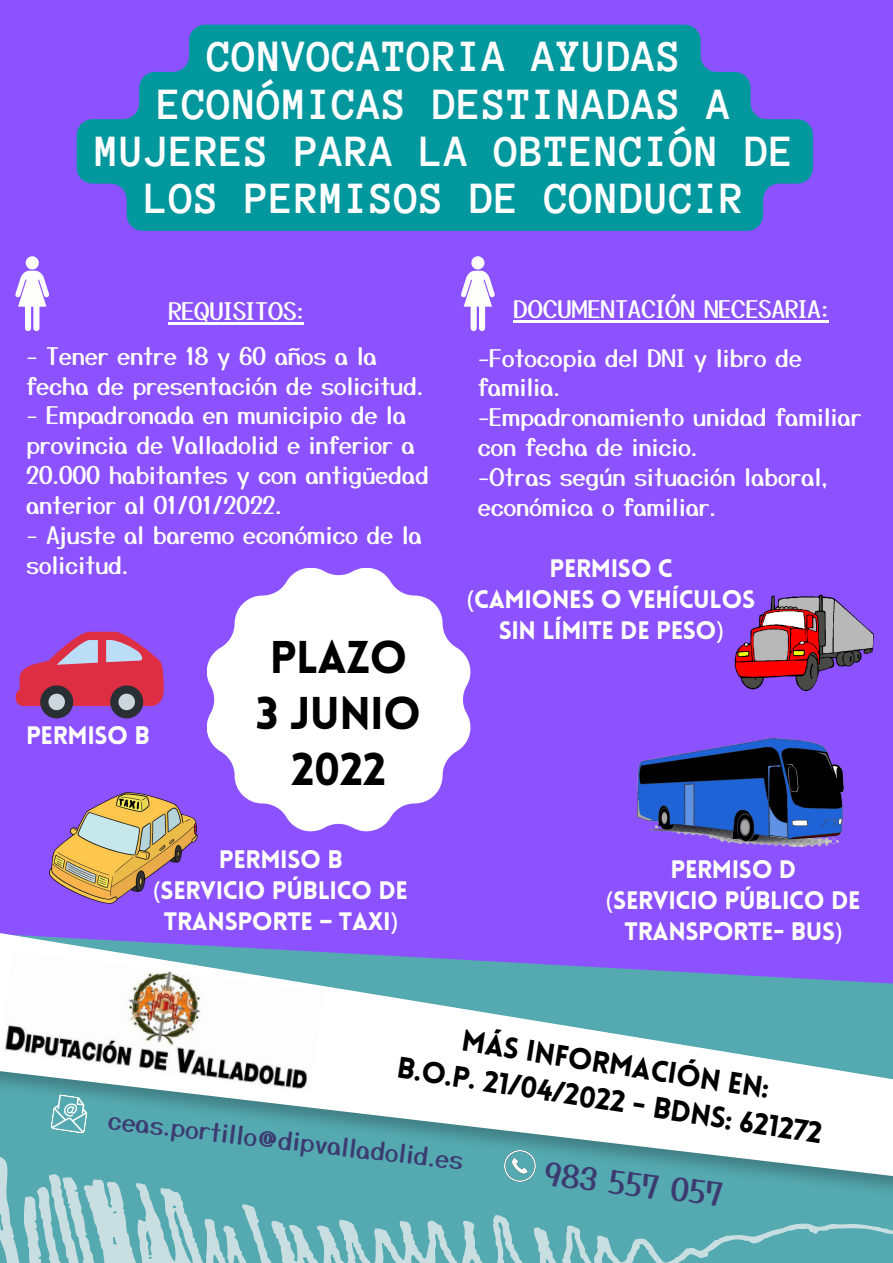
<style>
.page{position:relative;width:893px;height:1263px;background:#8c52ff}
.page>*{position:absolute;margin:0;border:0;box-sizing:border-box;transform-origin:0 0}
.t1{font:700 45.75px/47.2px "Anonymous Pro";color:#fff;text-align:center}
.t2{font:900 44.85px "Lovelo";letter-spacing:-.015em;color:#000}
.t3{font:31.05px "Yusei Magic";color:#3b3b71}
.t4{font:900 29.25px "Lovelo";color:#000}
.t5{font:25.05px "Yusei Magic";color:#3b3b71}
.t6{font:900 24.75px/31px "Lovelo";letter-spacing:-.015em;color:#fff;text-align:center}
.t7{font:23.77px/29.8px "Yusei Magic";letter-spacing:-.015em;color:#fff}
.s1{font-family:"Noto Sans";font-weight:400}
</style>
<div class="page">
<svg style="left:0;top:1207px;width:893px;height:56px;background:#78b9bf"></svg>
<img style="left:0;top:1188px;width:893px;height:19px">
<svg style="left:0;top:933px;width:893px;height:255px;background:#99bbd5"></svg>
<img style="left:504px;top:1151px;width:31px;height:31px">
<img style="left:0;top:951px;width:324px;height:143px">
<div style="left:26px;top:256px;width:13px;height:13px;background:#fdfdfc;border-radius:50%"></div>
<svg style="left:15px;top:271px;width:34px;height:60px"></svg>
<svg style="left:77px;top:25px;width:736px;height:206px;background:#168eab"></svg>
<div style="left:471px;top:256px;width:13px;height:13px;background:#fdfdfc;border-radius:50%"></div>
<svg style="left:461px;top:271px;width:34px;height:60px"></svg>
<svg style="left:16px;top:632px;width:148px;height:86px"></svg>
<img style="left:49px;top:792px;width:149px;height:111px">
<img style="left:734px;top:594px;width:140px;height:97px">
<img style="left:637px;top:738px;width:206px;height:109px">
<svg style="left:207px;top:568px;width:263px;height:263px;fill:#fff"></svg>
<svg style="left:50px;top:1093px;width:40px;height:41px;background:#7abbc0"></svg>
<hr style="left:168px;top:322px;width:136px;height:2px;background:#fff">
<hr style="left:513px;top:320px;width:315px;height:2px;background:#fff">
<p class="t1" style="left:95px;top:33px;width:701px">CONVOCATORIA AYUDAS<br>ECONÓMICAS DESTINADAS A<br>MUJERES PARA LA OBTENCIÓN DE<br>LOS PERMISOS DE CONDUCIR</p>
<p class="t7" style="left:168px;top:295px;width:137px">REQUISITOS:</p>
<p class="t7" style="left:26px;top:339px;width:399px">- Tener entre 18 y 60 años a la fecha de presentación de solicitud.</p>
<p class="t7" style="left:26px;top:399px;width:404px">- Empadronada en municipio de la provincia de Valladolid e inferior a<br>20.000 habitantes y con antigüedad anterior al 01/01/2022.</p>
<p class="t7" style="left:26px;top:518px;width:397px">- Ajuste al baremo económico de la solicitud.</p>
<p class="t6" style="left:26px;top:722px;width:125px">PERMISO B</p>
<p class="t2" style="left:270px;top:639px;width:139px">PLAZO</p>
<p class="t2" style="left:256px;top:695px;width:167px">3 JUNIO</p>
<p class="t2" style="left:291px;top:751px;width:96px">2022</p>
<p class="t6" style="left:219px;top:846px;width:125px">PERMISO B</p>
<p class="t6" style="left:154px;top:877px;width:256px"><span class="s1">(</span>SERVICIO PÚBLICO DE<br>TRANSPORTE – TAXI<span class="s1">)</span></p>
<p class="t7" style="left:513px;top:293px;width:317px">DOCUMENTACIÓN NECESARIA:</p>
<p class="t7" style="left:478px;top:341px;width:326px">-Fotocopia del DNI y libro de familia.</p>
<p class="t7" style="left:478px;top:401px;width:385px">-Empadronamiento unidad familiar con fecha de inicio.</p>
<p class="t7" style="left:478px;top:461px;width:352px">-Otras según situación laboral, económica o familiar.</p>
<p class="t6" style="left:549px;top:555px;width:125px">PERMISO C</p>
<p class="t6" style="left:467px;top:586px;width:289px"><span class="s1">(</span>CAMIONES O VEHÍCULOS<br>SIN LÍMITE DE PESO<span class="s1">)</span></p>
<p class="t6" style="left:670px;top:856px;width:127px">PERMISO D</p>
<p class="t6" style="left:606px;top:887px;width:256px"><span class="s1">(</span>SERVICIO PÚBLICO DE<br>TRANSPORTE- BUS<span class="s1">)</span></p>
<p class="t4" style="left:464px;top:1028px;width:312px;rotate:9deg">MÁS INFORMACIÓN EN:</p>
<p class="t4" style="left:399px;top:1055px;width:431px;rotate:9deg">B.O.P. 21/04/2022 - BDNS: 621272</p>
<p class="t5" style="left:111px;top:1099px;width:359px;rotate:7deg">ceas.portillo@dipvalladolid.es</p>
<p class="t3" style="left:547px;top:1149px;width:181px;rotate:7deg">983 557 057</p>
</div>
